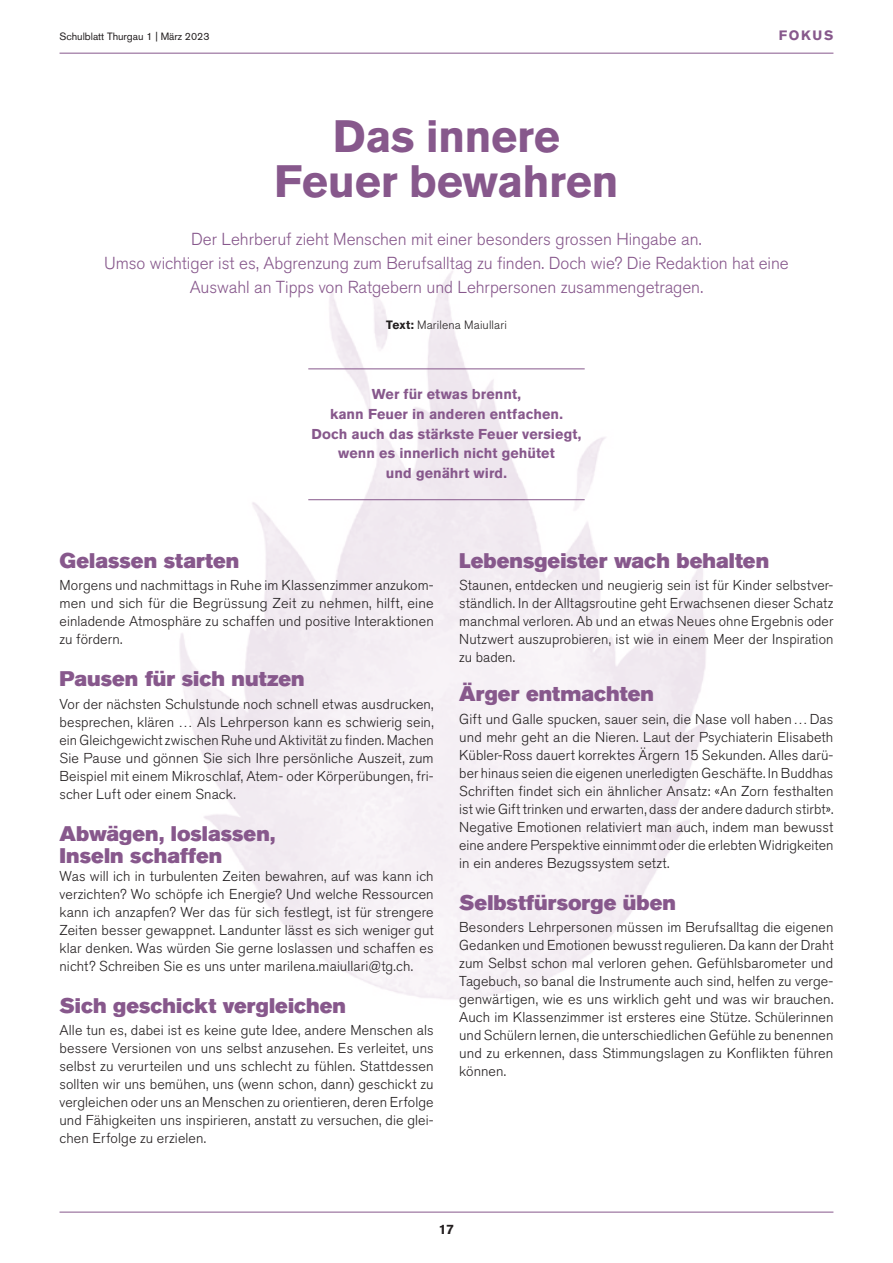
<style>
.page{position:relative;width:893px;height:1263px;background:#fff}
.page>*{position:absolute;margin:0;border:0;box-sizing:border-box;transform-origin:0 0}
.t1{font:700 45px/45px "Akzidenz Grotesk Pro";letter-spacing:-.005em;color:#87588c;text-align:center}
.t2{font:21px/22.5px "Akzidenz Grotesk Pro Super";letter-spacing:.005em;color:#87588c}
.t3{font:300 17.25px/24px "Akzidenz Grotesk Pro";letter-spacing:-.005em;color:#87588c;text-align:center}
.t4{font:300 14.25px/18px "Akzidenz Grotesk Pro";letter-spacing:.005em;color:#231f20;text-align:justify}
.t5{font:700 14.25px/20px "Akzidenz Grotesk Pro";letter-spacing:.005em;color:#87588c;text-align:center}
.t6{font:700 13.5px "Akzidenz Grotesk Pro";letter-spacing:.13em;color:#87588c}
.t7{font:700 13.5px "Akzidenz Grotesk Pro";color:#231f20}
.t8{font:300 12px "Akzidenz Grotesk Pro";letter-spacing:.015em;color:#231f20}
.t9{font:10.5px "Akzidenz Grotesk Pro";color:#231f20}
.s1{font-weight:700}
</style>
<div class="page">
<hr style="left:60px;top:53px;width:773px;height:1px;background:#87588c">
<hr style="left:60px;top:1212px;width:773px;height:1px;background:#87588c">
<hr style="left:308px;top:369px;width:277px;height:1px;background:#87588c">
<hr style="left:308px;top:499px;width:277px;height:1px;background:#87588c">
<p class="t9" style="left:60px;top:29px;width:151px">Schulblatt Thurgau 1 | März 2023</p>
<p class="t6" style="left:779px;top:26px;width:56px">FOKUS</p>
<h1 class="t1" style="left:274px;top:113px;width:346px">Das innere<br>Feuer bewahren</h1>
<p class="t3" style="left:104px;top:227px;width:686px">Der Lehrberuf zieht Menschen mit einer besonders grossen Hingabe an.<br>Umso wichtiger ist es, Abgrenzung zum Berufsalltag zu finden. Doch wie? Die Redaktion hat eine<br>Auswahl an Tipps von Ratgebern und Lehrpersonen zusammengetragen.</p>
<p class="t8" style="left:386px;top:317px;width:122px"><span class="s1">Text:</span> Marilena Maiullari</p>
<p class="t5" style="left:311px;top:384px;width:272px">Wer für etwas brennt,<br>kann Feuer in anderen entfachen.<br>Doch auch das stärkste Feuer versiegt, wenn es innerlich nicht gehütet<br>und genährt wird.</p>
<h2 class="t2" style="left:60px;top:549px;width:181px">Gelassen starten</h2>
<p class="t4" style="left:60px;top:576px;width:376px">Morgens und nachmittags in Ruhe im Klassenzimmer anzukom&shy;men und sich für die Begrüssung Zeit zu nehmen, hilft, eine einladende Atmosphäre zu schaffen und positive Interaktionen zu fördern.</p>
<h2 class="t2" style="left:60px;top:668px;width:247px">Pausen für sich nutzen</h2>
<p class="t4" style="left:60px;top:694px;width:376px">Vor der nächsten Schulstunde noch schnell etwas ausdrucken, besprechen, klären … Als Lehrperson kann es schwierig sein, ein Gleichgewicht zwischen Ruhe und Aktivität zu finden. Machen Sie Pause und gönnen Sie sich Ihre persönliche Auszeit, zum Beispiel mit einem Mikroschlaf, Atem- oder Körperübungen, fri&shy;scher Luft oder einem Snack.</p>
<h2 class="t2" style="left:60px;top:822px;width:217px">Abwägen, loslassen,<br>Inseln schaffen</h2>
<p class="t4" style="left:60px;top:867px;width:376px">Was will ich in turbulenten Zeiten bewahren, auf was kann ich verzichten? Wo schöpfe ich Energie? Und welche Ressourcen kann ich anzapfen? Wer das für sich festlegt, ist für strengere Zeiten besser gewappnet. Landunter lässt es sich weniger gut klar denken. Was würden Sie gerne loslassen und schaffen es nicht? Schreiben Sie es uns unter marilena.maiullari@tg.ch.</p>
<h2 class="t2" style="left:60px;top:994px;width:288px">Sich geschickt vergleichen</h2>
<p class="t4" style="left:60px;top:1021px;width:376px">Alle tun es, dabei ist es keine gute Idee, andere Menschen als bessere Versionen von uns selbst anzusehen. Es verleitet, uns selbst zu verurteilen und uns schlecht zu fühlen. Stattdessen sollten wir uns bemühen, uns (wenn schon, dann) geschickt zu vergleichen oder uns an Menschen zu orientieren, deren Erfolge und Fähigkeiten uns inspirieren, anstatt zu versuchen, die glei&shy;chen Erfolge zu erzielen.</p>
<h2 class="t2" style="left:459px;top:549px;width:312px">Lebensgeister wach behalten</h2>
<p class="t4" style="left:459px;top:576px;width:376px">Staunen, entdecken und neugierig sein ist für Kinder selbstver&shy;ständlich. In der Alltagsroutine geht Erwachsenen dieser Schatz manchmal verloren. Ab und an etwas Neues ohne Ergebnis oder Nutzwert auszuprobieren, ist wie in einem Meer der Inspiration zu baden.</p>
<h2 class="t2" style="left:459px;top:683px;width:196px">Ärger entmachten</h2>
<p class="t4" style="left:459px;top:709px;width:376px">Gift und Galle spucken, sauer sein, die Nase voll haben…Das und mehr geht an die Nieren. Laut der Psychiaterin Elisabeth Kübler-Ross dauert korrektes Ärgern 15 Sekunden. Alles darü&shy;ber hinaus seien die eigenen unerledigten Geschäfte. In Buddhas Schriften findet sich ein ähnlicher Ansatz: «An Zorn festhalten ist wie Gift trinken und erwarten, dass der andere dadurch stirbt».<br>Negative Emotionen relativiert man auch, indem man bewusst eine andere Perspektive einnimmt oder die erlebten Widrigkeiten in ein anderes Bezugssystem setzt.</p>
<h2 class="t2" style="left:459px;top:891px;width:218px">Selbstfürsorge üben</h2>
<p class="t4" style="left:459px;top:918px;width:376px">Besonders Lehrpersonen müssen im Berufsalltag die eigenen Gedanken und Emotionen bewusst regulieren. Da kann der Draht zum Selbst schon mal verloren gehen. Gefühlsbarometer und Tagebuch, so banal die Instrumente auch sind, helfen zu verge&shy;genwärtigen, wie es uns wirklich geht und was wir brauchen.<br>Auch im Klassenzimmer ist ersteres eine Stütze. Schülerinnen und Schülern lernen, die unterschiedlichen Gefühle zu benennen und zu erkennen, dass Stimmungslagen zu Konflikten führen können.</p>
<p class="t7" style="left:439px;top:1221px;width:17px">17</p>
</div>
